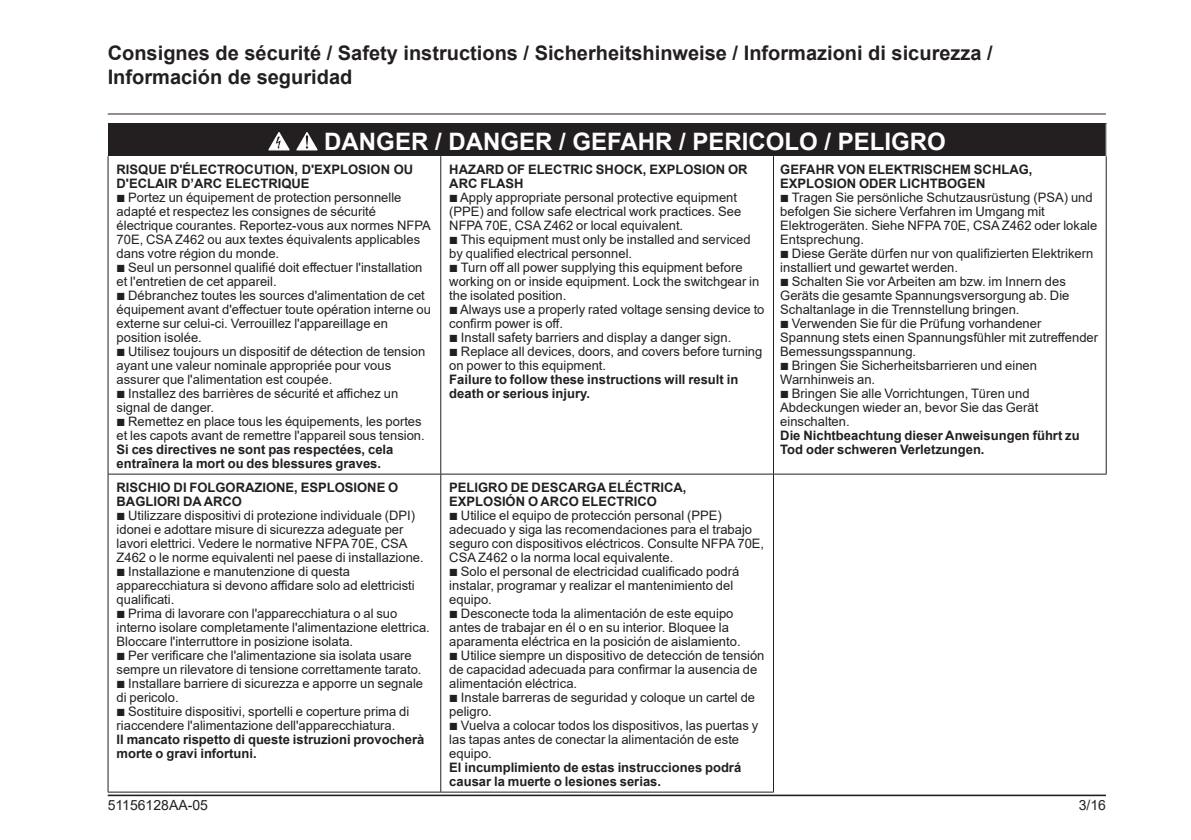
<style>
.page{position:relative;width:1191px;height:840px;background:#fff}
.page>*{position:absolute;margin:0;border:0;box-sizing:border-box;transform-origin:0 0}
.Texte_bold{font:700 24px "Arial";color:#fff}
.Titre_chapitre_C10{font:700 20px/24px "Arial";color:#231f20}
.t1{font:14px "Arial";color:#231f20}
._1_Text__7{font:13px/14px "Arial";color:#231f20}
._1_Text__7-2{font:700 13px/14px "Arial";color:#231f20}
.Texte_bold-2{font:700 13px/14px "Arial";color:#231f20}
.s1{font-family:"Graph Schneider"}
</style>
<div class="page">
<hr style="left:108px;top:113px;width:998px;height:1px;background:#231f20">
<hr style="left:108px;top:794px;width:998px;height:1px;background:#231f20">
<div style="left:108px;top:123px;width:998px;height:33px;background:#231f20"></div>
<hr style="left:108px;top:156px;width:1px;height:317px;background:#231f20">
<hr style="left:440px;top:156px;width:1px;height:317px;background:#231f20">
<hr style="left:773px;top:156px;width:1px;height:317px;background:#231f20">
<hr style="left:1105px;top:156px;width:1px;height:317px;background:#231f20">
<hr style="left:108px;top:474px;width:1px;height:317px;background:#231f20">
<hr style="left:440px;top:474px;width:1px;height:317px;background:#231f20">
<hr style="left:773px;top:474px;width:1px;height:317px;background:#231f20">
<hr style="left:108px;top:791px;width:333px;height:1px;background:#231f20">
<hr style="left:441px;top:791px;width:333px;height:1px;background:#231f20">
<hr style="left:1105px;top:123px;width:1px;height:33px;background:#fff">
<hr style="left:108px;top:473px;width:333px;height:1px;background:#231f20">
<hr style="left:441px;top:473px;width:332px;height:1px;background:#231f20">
<hr style="left:773px;top:473px;width:333px;height:1px;background:#231f20">
<svg style="left:268px;top:132px;width:22px;height:18px"></svg>
<svg style="left:296px;top:132px;width:22px;height:18px"></svg>
<p class="Titre_chapitre_C10" style="left:108px;top:41px;width:886px">Consignes de sécurité / Safety instructions / Sicherheitshinweise / Informazioni di sicurezza /<br>Información de seguridad</p>
<p class="Texte_bold" style="left:324px;top:125px;width:623px">DANGER / DANGER / GEFAHR / PERICOLO / PELIGRO</p>
<p class="Texte_bold-2" style="left:117px;top:163px;width:298px">RISQUE D'ÉLECTROCUTION, D'EXPLOSION OU<br>D'ECLAIR D’ARC ELECTRIQUE</p>
<p class="_1_Text__7" style="left:117px;top:190px;width:316px"><span class="s1">b</span> Portez un équipement de protection personnelle adapté et respectez les consignes de sécurité électrique courantes. Reportez-vous aux normes NFPA 70E, CSA Z462 ou aux textes équivalents applicables dans votre région du monde.</p>
<p class="_1_Text__7" style="left:117px;top:260px;width:307px"><span class="s1">b</span> Seul un personnel qualifié doit effectuer l'installation et l'entretien de cet appareil.</p>
<p class="_1_Text__7" style="left:117px;top:288px;width:316px"><span class="s1">b</span> Débranchez toutes les sources d'alimentation de cet équipement avant d'effectuer toute opération interne ou externe sur celui-ci. Verrouillez l'appareillage en position isolée.</p>
<p class="_1_Text__7" style="left:117px;top:344px;width:310px"><span class="s1">b</span> Utilisez toujours un dispositif de détection de tension ayant une valeur nominale appropriée pour vous assurer que l'alimentation est coupée.</p>
<p class="_1_Text__7" style="left:117px;top:386px;width:283px"><span class="s1">b</span> Installez des barrières de sécurité et affichez un signal de danger.</p>
<p class="_1_Text__7" style="left:117px;top:414px;width:310px"><span class="s1">b</span> Remettez en place tous les équipements, les portes et les capots avant de remettre l'appareil sous tension.</p>
<p class="_1_Text__7-2" style="left:117px;top:443px;width:278px">Si ces directives ne sont pas respectées, cela entraînera la mort ou des blessures graves.</p>
<p class="_1_Text__7-2" style="left:449px;top:163px;width:300px">HAZARD OF ELECTRIC SHOCK, EXPLOSION OR<br>ARC FLASH</p>
<p class="_1_Text__7" style="left:449px;top:190px;width:293px"><span class="s1">b</span> Apply appropriate personal protective equipment (PPE) and follow safe electrical work practices. See<br>NFPA 70E, CSA Z462 or local equivalent.</p>
<p class="_1_Text__7" style="left:449px;top:232px;width:303px"><span class="s1">b</span> This equipment must only be installed and serviced by qualified electrical personnel.</p>
<p class="_1_Text__7" style="left:449px;top:260px;width:312px"><span class="s1">b</span> Turn off all power supplying this equipment before working on or inside equipment. Lock the switchgear in the isolated position.</p>
<p class="_1_Text__7" style="left:449px;top:302px;width:317px"><span class="s1">b</span> Always use a properly rated voltage sensing device to confirm power is off.</p>
<p class="_1_Text__7" style="left:449px;top:330px;width:283px"><span class="s1">b</span> Install safety barriers and display a danger sign.</p>
<p class="_1_Text__7" style="left:449px;top:344px;width:314px"><span class="s1">b</span> Replace all devices, doors, and covers before turning on power to this equipment.</p>
<p class="_1_Text__7-2" style="left:449px;top:373px;width:290px">Failure to follow these instructions will result in death or serious injury.</p>
<p class="_1_Text__7-2" style="left:780px;top:163px;width:254px">GEFAHR VON ELEKTRISCHEM SCHLAG,</p>
<p class="_1_Text__7-2" style="left:780px;top:177px;width:207px">EXPLOSION ODER LICHTBOGEN</p>
<p class="_1_Text__7" style="left:780px;top:190px;width:318px"><span class="s1">b</span> Tragen Sie persönliche Schutzausrüstung (PSA) und befolgen Sie sichere Verfahren im Umgang mit Elektrogeräten. Siehe NFPA 70E, CSA Z462 oder lokale Entsprechung.</p>
<p class="_1_Text__7" style="left:780px;top:246px;width:314px"><span class="s1">b</span> Diese Geräte dürfen nur von qualifizierten Elektrikern installiert und gewartet werden.</p>
<p class="_1_Text__7" style="left:780px;top:274px;width:291px"><span class="s1">b</span> Schalten Sie vor Arbeiten am bzw. im Innern des<br>Geräts die gesamte Spannungsversorgung ab. Die<br>Schaltanlage in die Trennstellung bringen.</p>
<p class="_1_Text__7" style="left:780px;top:316px;width:319px"><span class="s1">b</span> Verwenden Sie für die Prüfung vorhandener<br>Spannung stets einen Spannungsfühler mit zutreffender<br>Bemessungsspannung.</p>
<p class="_1_Text__7" style="left:780px;top:358px;width:258px"><span class="s1">b</span> Bringen Sie Sicherheitsbarrieren und einen<br>Warnhinweis an.</p>
<p class="_1_Text__7" style="left:780px;top:386px;width:259px"><span class="s1">b</span> Bringen Sie alle Vorrichtungen, Türen und<br>Abdeckungen wieder an, bevor Sie das Gerät einschalten.</p>
<p class="_1_Text__7-2" style="left:780px;top:429px;width:301px">Die Nichtbeachtung dieser Anweisungen führt zu</p>
<p class="_1_Text__7-2" style="left:780px;top:443px;width:206px">Tod oder schweren Verletzungen.</p>
<p class="_1_Text__7-2" style="left:117px;top:480px;width:283px">RISCHIO DI FOLGORAZIONE, ESPLOSIONE O<br>BAGLIORI DA ARCO</p>
<p class="_1_Text__7" style="left:117px;top:508px;width:309px"><span class="s1">b</span> Utilizzare dispositivi di protezione individuale (DPI) idonei e adottare misure di sicurezza adeguate per lavori elettrici. Vedere le normative NFPA 70E, CSA Z462 o le norme equivalenti nel paese di installazione.</p>
<p class="_1_Text__7" style="left:117px;top:564px;width:300px"><span class="s1">b</span> Installazione e manutenzione di questa apparecchiatura si devono affidare solo ad elettricisti qualificati.</p>
<p class="_1_Text__7" style="left:117px;top:606px;width:315px"><span class="s1">b</span> Prima di lavorare con l'apparecchiatura o al suo interno isolare completamente l'alimentazione elettrica.<br>Bloccare l'interruttore in posizione isolata.</p>
<p class="_1_Text__7" style="left:117px;top:648px;width:306px"><span class="s1">b</span> Per verificare che l'alimentazione sia isolata usare sempre un rilevatore di tensione correttamente tarato.</p>
<p class="_1_Text__7" style="left:117px;top:676px;width:308px"><span class="s1">b</span> Installare barriere di sicurezza e apporre un segnale di pericolo.</p>
<p class="_1_Text__7" style="left:117px;top:704px;width:294px"><span class="s1">b</span> Sostituire dispositivi, sportelli e coperture prima di riaccendere l'alimentazione dell'apparecchiatura.</p>
<p class="_1_Text__7-2" style="left:117px;top:732px;width:309px">Il mancato rispetto di queste istruzioni provocherà morte o gravi infortuni.</p>
<p class="_1_Text__7-2" style="left:449px;top:480px;width:239px">PELIGRO DE DESCARGA ELÉCTRICA,</p>
<p class="_1_Text__7-2" style="left:449px;top:494px;width:209px">EXPLOSIÓN O ARCO ELECTRICO</p>
<p class="_1_Text__7" style="left:449px;top:508px;width:316px"><span class="s1">b</span> Utilice el equipo de protección personal (PPE) adecuado y siga las recomendaciones para el trabajo seguro con dispositivos eléctricos. Consulte NFPA 70E, CSA Z462 o la norma local equivalente.</p>
<p class="_1_Text__7" style="left:449px;top:564px;width:291px"><span class="s1">b</span> Solo el personal de electricidad cualificado podrá instalar, programar y realizar el mantenimiento del equipo.</p>
<p class="_1_Text__7" style="left:449px;top:606px;width:293px"><span class="s1">b</span> Desconecte toda la alimentación de este equipo antes de trabajar en él o en su interior. Bloquee la aparamenta eléctrica en la posición de aislamiento.</p>
<p class="_1_Text__7" style="left:449px;top:648px;width:317px"><span class="s1">b</span> Utilice siempre un dispositivo de detección de tensión de capacidad adecuada para confirmar la ausencia de alimentación eléctrica.</p>
<p class="_1_Text__7" style="left:449px;top:690px;width:307px"><span class="s1">b</span> Instale barreras de seguridad y coloque un cartel de peligro.</p>
<p class="_1_Text__7" style="left:449px;top:718px;width:310px"><span class="s1">b</span> Vuelva a colocar todos los dispositivos, las puertas y las tapas antes de conectar la alimentación de este equipo.</p>
<p class="_1_Text__7-2" style="left:449px;top:760px;width:293px">El incumplimiento de estas instrucciones podrá causar la muerte o lesiones serias.</p>
<p class="t1" style="left:108px;top:795px;width:102px">51156128AA-05</p>
<p class="t1" style="left:1078px;top:794px;width:29px">3/16</p>
</div>
